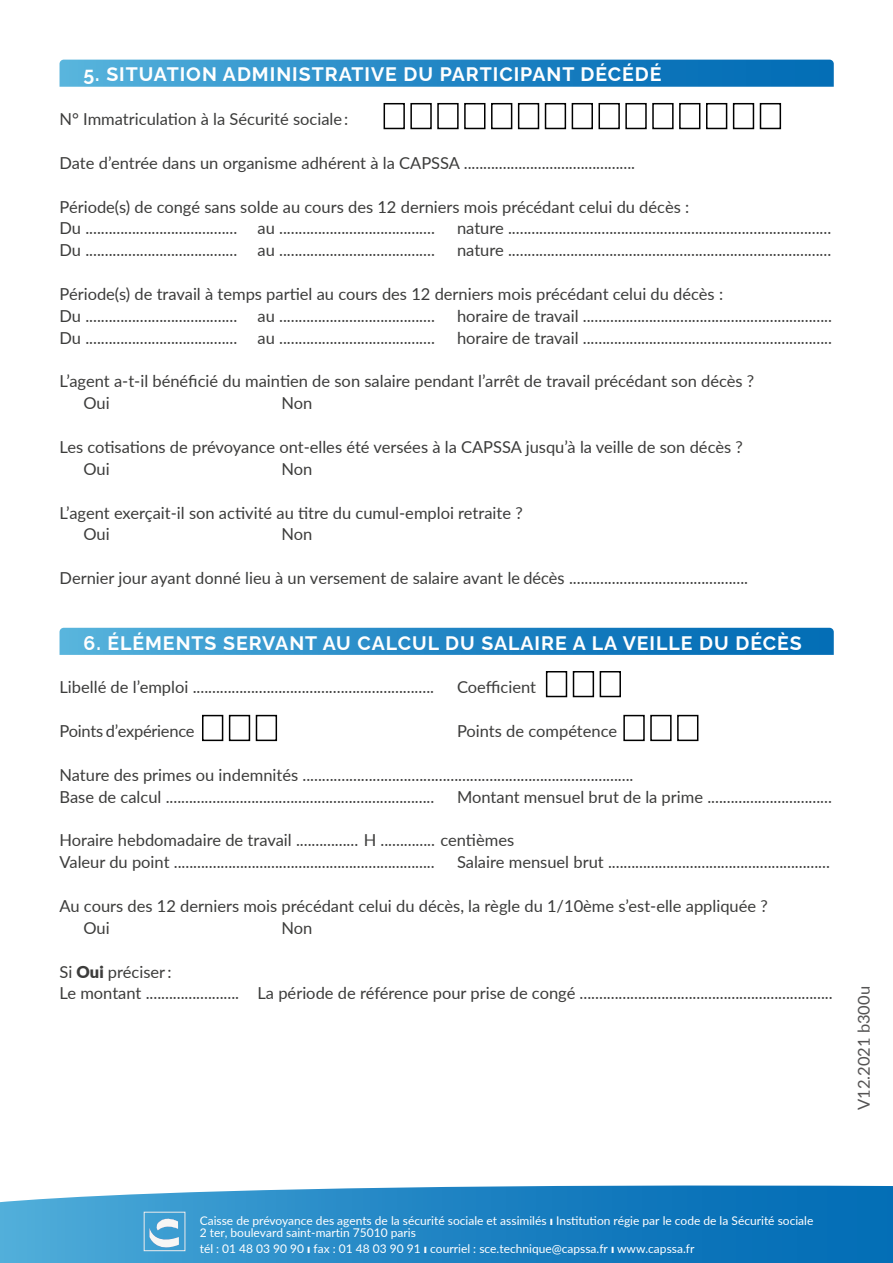
<style>
.page{position:relative;width:893px;height:1263px;background:#fff}
.page>*{position:absolute;margin:0;border:0;box-sizing:border-box;transform-origin:0 0}
.t1{font:700 19.5px "Raleway";letter-spacing:.05em;color:#fff}
.t2{font:16.5px/21.9px "Lato";color:#3c3c3b}
.t3{font:16.5px "Lato";color:#555454}
.t4{font:12px/12.8px "Lato";color:#fff}
.s1{font-weight:900}
.s2{font-family:"Raleway";font-weight:800}
</style>
<div class="page">
<svg style="left:60px;top:60px;width:774px;height:27px;background:#278ac6"></svg>
<svg style="left:60px;top:628px;width:774px;height:27px;background:#268ac6"></svg>
<svg style="left:0;top:1185px;width:893px;height:78px;background:#2c8cc7"></svg>
<div style="left:144px;top:1212px;width:41px;height:39px;border:1px solid #ecebec"></div>
<svg style="left:149px;top:1214px;width:30px;height:40px"></svg>
<div style="left:202px;top:715px;width:21px;height:26px;border:2px solid #000"></div>
<div style="left:229px;top:715px;width:21px;height:26px;border:2px solid #000"></div>
<div style="left:256px;top:715px;width:21px;height:26px;border:2px solid #000"></div>
<div style="left:623px;top:715px;width:22px;height:26px;border:2px solid #000"></div>
<div style="left:650px;top:715px;width:22px;height:26px;border:2px solid #000"></div>
<div style="left:677px;top:715px;width:21px;height:26px;border:2px solid #000"></div>
<div style="left:546px;top:671px;width:21px;height:26px;border:2px solid #000"></div>
<div style="left:573px;top:671px;width:21px;height:26px;border:2px solid #000"></div>
<div style="left:600px;top:671px;width:21px;height:26px;border:2px solid #000"></div>
<div style="left:384px;top:103px;width:21px;height:26px;border:2px solid #000"></div>
<div style="left:518px;top:103px;width:21px;height:26px;border:2px solid #000"></div>
<div style="left:652px;top:103px;width:22px;height:26px;border:2px solid #000"></div>
<div style="left:410px;top:103px;width:22px;height:26px;border:2px solid #000"></div>
<div style="left:545px;top:103px;width:21px;height:26px;border:2px solid #000"></div>
<div style="left:679px;top:103px;width:21px;height:26px;border:2px solid #000"></div>
<div style="left:437px;top:103px;width:22px;height:26px;border:2px solid #000"></div>
<div style="left:572px;top:103px;width:21px;height:26px;border:2px solid #000"></div>
<div style="left:706px;top:103px;width:21px;height:26px;border:2px solid #000"></div>
<div style="left:464px;top:103px;width:21px;height:26px;border:2px solid #000"></div>
<div style="left:598px;top:103px;width:22px;height:26px;border:2px solid #000"></div>
<div style="left:733px;top:103px;width:21px;height:26px;border:2px solid #000"></div>
<div style="left:491px;top:103px;width:21px;height:26px;border:2px solid #000"></div>
<div style="left:625px;top:103px;width:22px;height:26px;border:2px solid #000"></div>
<div style="left:760px;top:103px;width:21px;height:26px;border:2px solid #000"></div>
<p class="t1" style="left:84px;top:59px;width:579px">5. SITUATION ADMINISTRATIVE DU PARTICIPANT DÉCÉDÉ</p>
<p class="t2" style="left:60px;top:107px;width:290px">N° Immatriculation à la Sécurité sociale :</p>
<p class="t2" style="left:60px;top:151px;width:577px">Date d’entrée dans un organisme adhérent à la CAPSSA ............................................</p>
<p class="t2" style="left:60px;top:195px;width:631px">Période(s) de congé sans solde au cours des 12 derniers mois précédant celui du décès :<br>Du ....................................... au ........................................</p>
<p class="t2" style="left:457px;top:217px;width:376px">nature ...................................................................................</p>
<p class="t2" style="left:60px;top:239px;width:377px">Du ....................................... au ........................................</p>
<p class="t2" style="left:457px;top:239px;width:376px">nature ...................................................................................</p>
<p class="t2" style="left:60px;top:282px;width:665px">Période(s) de travail à temps partiel au cours des 12 derniers mois précédant celui du décès :<br>Du ....................................... au ........................................</p>
<p class="t2" style="left:457px;top:304px;width:376px">horaire de travail ................................................................</p>
<p class="t2" style="left:60px;top:326px;width:377px">Du ....................................... au ........................................</p>
<p class="t2" style="left:457px;top:326px;width:377px">horaire de travail ................................................................</p>
<p class="t2" style="left:84px;top:370px;width:672px;text-indent:-24px">L’agent a-t-il bénéficié du maintien de son salaire pendant l’arrêt de travail précédant son décès ?<br>Oui</p>
<p class="t2" style="left:282px;top:392px;width:32px">Non</p>
<p class="t2" style="left:84px;top:435px;width:661px;text-indent:-24px">Les cotisations de prévoyance ont-elles été versées à la CAPSSA jusqu’à la veille de son décès ?<br>Oui</p>
<p class="t2" style="left:282px;top:457px;width:32px">Non</p>
<p class="t2" style="left:84px;top:501px;width:441px;text-indent:-24px">L’agent exerçait-il son activité au titre du cumul-emploi retraite ?<br>Oui</p>
<p class="t2" style="left:282px;top:523px;width:32px">Non</p>
<p class="t2" style="left:60px;top:566px;width:690px">Dernier jour ayant donné lieu à un versement de salaire avant le décès ..............................................</p>
<p class="t1" style="left:84px;top:627px;width:720px">6. ÉLÉMENTS SERVANT AU CALCUL DU SALAIRE A LA VEILLE DU DÉCÈS</p>
<p class="t2" style="left:60px;top:676px;width:376px">Libellé de l’emploi ..............................................................</p>
<p class="t2" style="left:457px;top:676px;width:81px">Coefficient</p>
<p class="t2" style="left:60px;top:719px;width:137px">Points d’expérience</p>
<p class="t2" style="left:457px;top:719px;width:162px">Points de compétence</p>
<p class="t2" style="left:60px;top:763px;width:575px">Nature des primes ou indemnités .....................................................................................<br>Base de calcul .....................................................................</p>
<p class="t2" style="left:457px;top:785px;width:376px">Montant mensuel brut de la prime ................................</p>
<p class="t2" style="left:60px;top:829px;width:456px">Horaire hebdomadaire de travail ................ H .............. centièmes<br>Valeur du point ...................................................................</p>
<p class="t2" style="left:457px;top:851px;width:374px">Salaire mensuel brut .........................................................</p>
<p class="t2" style="left:84px;top:894px;width:686px;text-indent:-24px">Au cours des 12 derniers mois précédant celui du décès, la règle du 1/10ème s’est-elle appliquée ?<br>Oui</p>
<p class="t2" style="left:282px;top:916px;width:32px">Non</p>
<p class="t2" style="left:60px;top:960px;width:775px">Si <span class="s1">Oui</span> préciser :<br>Le montant ........................ La période de référence pour prise de congé .................................................................</p>
<p class="t3" style="left:852px;top:1110px;width:125px;rotate:-90deg">V12.2021 b300u</p>
<p class="t4" style="left:200px;top:1213px;width:615px">Caisse de prévoyance des agents de la sécurité sociale et assimilés <span class="s2">ӏ</span> Institution régie par le code de la Sécurité sociale<br>2 ter, boulevard saint-martin 75010 paris</p>
<p class="t4" style="left:200px;top:1242px;width:496px">tél : 01 48 03 90 90 <span class="s2">ӏ</span> fax : 01 48 03 90 91 <span class="s2">ӏ</span> courriel : sce.technique@capssa.fr <span class="s2">ӏ</span> www.capssa.fr</p>
</div>
